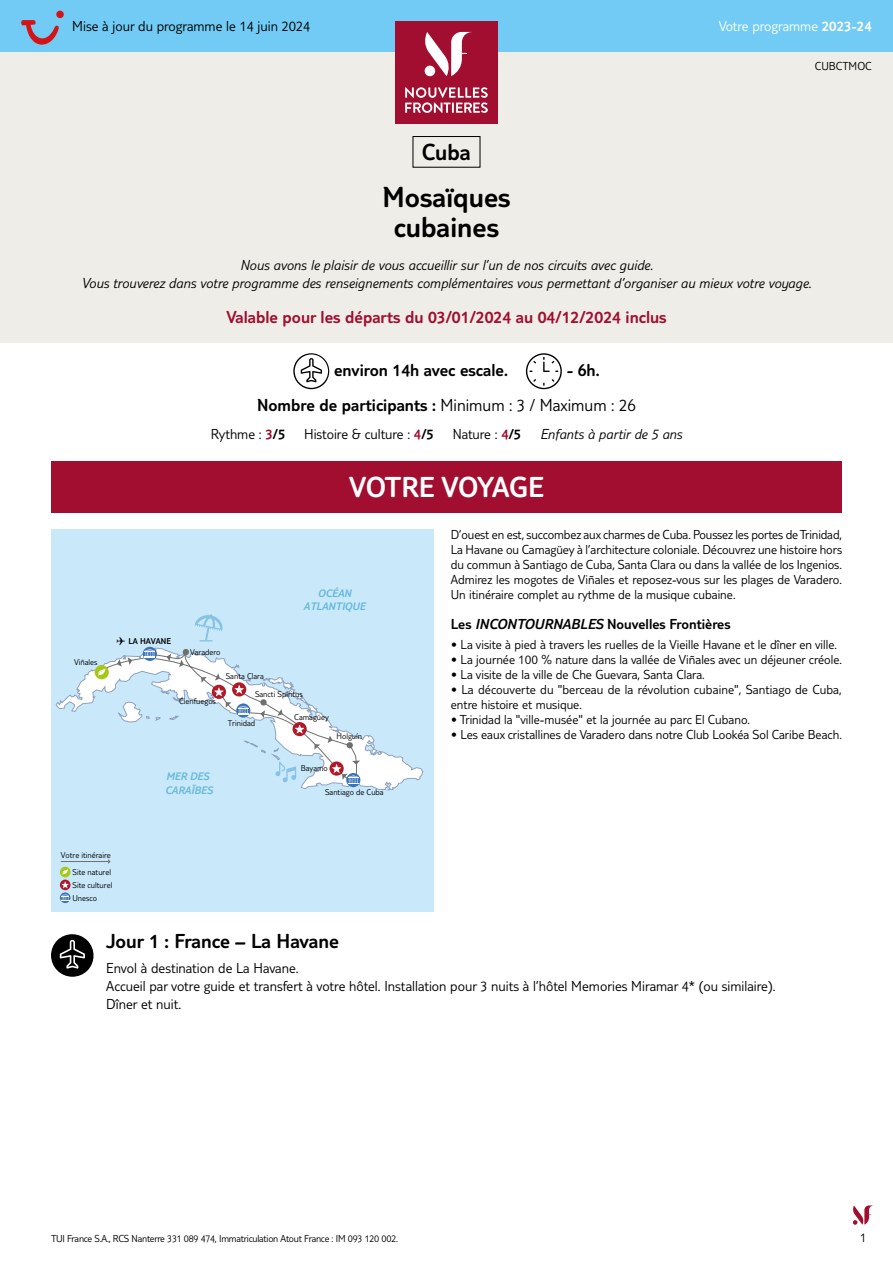
<style>
.page{position:relative;width:893px;height:1263px;background:#fff}
.page>*{position:absolute;margin:0;border:0;box-sizing:border-box;transform-origin:0 0}
.t1{font:300 30px/30px "TUI Type";color:#000;text-align:center}
.t2{font:300 30px "TUI Type";letter-spacing:-.015em;color:#fff}
.t3{font:300 24px "TUI Type";color:#000}
.t4{font:300 21px "TUI Type";color:#000}
.t5{font:300 18px/34.3px "TUI Type";color:#000}
.t6{font:300 18px "TUI Type";color:#a10e2f}
.t7{font:300 15px/18px "TUI Type";color:#000}
.t8{font:italic 300 15px/18px "TUI Type";color:#000;text-align:center}
.t9{font:300 15px "TUI Type";color:#000}
.t10{font:300 15px "TUI Type";color:#fff}
.t11{font:300 13.5px/15px "TUI Type";color:#000;text-align:justify}
.t12{font:300 12px "TUI Type";color:#000}
.t13{font:italic 300 11.25px/13.5px "TUI Type";color:#66b8d9}
.t14{font:300 10.5px "TUI Type";letter-spacing:-.02em;color:#000}
.t15{font:300 8.7px/16.8px "TUI Type";color:#000;text-align:right}
.t16{font:300 8.7px "TUI Type";color:#010202}
.s1{font-style:inherit}
.s2{color:#a10e2f}
.s3{font-style:normal}
.s4{font-style:normal;color:#a10e2f}
.s5{color:#000}
.s6{font-style:italic}
</style>
<div class="page">
<svg style="left:853px;top:1205px;width:20px;height:20px"></svg>
<div style="left:0;top:0;width:893px;height:342px;background:#eeede7"></div>
<div style="left:0;top:0;width:893px;height:51px;background:#71cbf4"></div>
<div style="left:395px;top:21px;width:102px;height:102px;background:#a10e2f"></div>
<svg style="left:405px;top:87px;width:83px;height:26px"></svg>
<svg style="left:424px;top:32px;width:47px;height:44px"></svg>
<svg style="left:293px;top:353px;width:37px;height:36px"></svg>
<svg style="left:526px;top:353px;width:36px;height:36px"></svg>
<div style="left:412px;top:136px;width:68px;height:32px;border:1px solid #000"></div>
<div style="left:51px;top:461px;width:791px;height:51px;background:#a10e2f"></div>
<div style="left:51px;top:529px;width:383px;height:383px;background:#c9e9fb"></div>
<svg style="left:56px;top:648px;width:367px;height:142px"></svg>
<div style="left:95px;top:665px;width:14px;height:14px;background:#a5c715;border-radius:50%"></div>
<div style="left:346px;top:773px;width:14px;height:14px;background:#3974b9;border-radius:50%"></div>
<div style="left:143px;top:647px;width:14px;height:14px;background:#3974b9;border-radius:50%"></div>
<hr style="left:61px;top:861px;width:47px;height:1px;background:#706f6f">
<div style="left:60px;top:867px;width:11px;height:10px;background:#a5c715;border-radius:50%"></div>
<svg style="left:62px;top:869px;width:6px;height:6px"></svg>
<svg style="left:60px;top:879px;width:11px;height:11px"></svg>
<svg style="left:62px;top:881px;width:7px;height:7px"></svg>
<svg style="left:60px;top:892px;width:11px;height:11px"></svg>
<svg style="left:61px;top:894px;width:8px;height:7px"></svg>
<svg style="left:195px;top:614px;width:28px;height:27px"></svg>
<svg style="left:98px;top:649px;width:262px;height:136px"></svg>
<svg style="left:51px;top:934px;width:43px;height:43px"></svg>
<svg style="left:21px;top:20px;width:38px;height:25px"></svg>
<div style="left:56px;top:11px;width:8px;height:7px;background:#d51317;border-radius:50%"></div>
<p class="t7" style="left:72px;top:17px;width:240px">Mise à jour du programme le 14 juin 2024</p>
<h2 class="t3" style="left:422px;top:138px;width:51px">Cuba</h2>
<h1 class="t1" style="left:382px;top:182px;width:130px">Mosaïques cubaines</h1>
<p class="t10" style="left:719px;top:18px;width:154px">Votre programme <span class="s1">2023-24</span></p>
<p class="t12" style="left:815px;top:59px;width:58px">CUBCTMOC</p>
<p class="t8" style="left:82px;top:255px;width:731px">Nous avons le plaisir de vous accueillir sur l’un de nos circuits avec guide.<br>Vous trouverez dans votre programme des renseignements complémentaires vous permettant d’organiser au mieux votre voyage.</p>
<h3 class="t6" style="left:226px;top:306px;width:442px">Valable pour les départs du 03/01/2024 au 04/12/2024 inclus</h3>
<h3 class="t5" style="left:257px;top:353px;width:380px;text-indent:310px">- 6h.<br>Nombre de participants : <span class="s1">Minimum : 3 / Maximum : 26</span></h3>
<p class="t7" style="left:211px;top:425px;width:76px">Rythme : <span class="s2">3</span><span class="s1">/5</span></p>
<p class="t7" style="left:304px;top:425px;width:131px">Histoire &amp; culture : <span class="s2">4</span><span class="s1">/5</span></p>
<p class="t8" style="left:453px;top:425px;width:231px"><span class="s3">Nature :</span> <span class="s4">4</span><span class="s3">/5</span> Enfants à partir de 5 ans</p>
<h3 class="t5" style="left:334px;top:353px;width:175px">environ 14h avec escale.</h3>
<p class="t15" style="left:74px;top:654px;width:25px">Viñales</p>
<h1 class="t2" style="left:349px;top:470px;width:196px">VOTRE VOYAGE</h1>
<p class="t13" style="left:304px;top:586px;width:63px;text-align:center">OCÉAN<br>ATLANTIQUE</p>
<p class="t16" style="left:117px;top:636px;width:56px"><span class="s5">✈</span> LA HAVANE</p>
<p class="t15" style="left:190px;top:643px;width:32px">Varadero</p>
<p class="t15" style="left:179px;top:692px;width:38px">Cienfuegos</p>
<p class="t15" style="left:226px;top:668px;width:40px">Santa Clara</p>
<p class="t15" style="left:255px;top:685px;width:49px">Sancti Spíritus</p>
<p class="t15" style="left:228px;top:715px;width:29px">Trinidad</p>
<p class="t15" style="left:294px;top:708px;width:36px">Camagüey</p>
<p class="t15" style="left:337px;top:727px;width:27px">Holguín</p>
<p class="t11" style="left:451px;top:526px;width:393px">D’ouest en est, succombez aux charmes de Cuba. Poussez les portes de Trinidad, La Havane ou Camagüey à l’architecture coloniale. Découvrez une histoire hors du commun à Santiago de Cuba, Santa Clara ou dans la vallée de los Ingenios.<br>Admirez les mogotes de Viñales et reposez-vous sur les plages de Varadero.<br>Un itinéraire complet au rythme de la musique cubaine.</p>
<p class="t9" style="left:451px;top:616px;width:281px">Les <span class="s6">INCONTOURNABLES</span> Nouvelles Frontières</p>
<p class="t11" style="left:451px;top:636px;width:388px">• La visite à pied à travers les ruelles de la Vieille Havane et le dîner en ville.</p>
<p class="t11" style="left:451px;top:651px;width:393px">• La journée 100 % nature dans la vallée de Viñales avec un déjeuner créole.</p>
<p class="t11" style="left:451px;top:666px;width:255px">• La visite de la ville de Che Guevara, Santa Clara.</p>
<p class="t11" style="left:451px;top:681px;width:392px">• La découverte du "berceau de la révolution cubaine", Santiago de Cuba, entre histoire et musique.</p>
<p class="t11" style="left:451px;top:711px;width:301px">• Trinidad la "ville-musée" et la journée au parc El Cubano.</p>
<p class="t11" style="left:451px;top:726px;width:393px">• Les eaux cristallines de Varadero dans notre Club Lookéa Sol Caribe Beach.</p>
<p class="t13" style="left:165px;top:770px;width:49px">MER DES<br>CARAÏBES</p>
<p class="t15" style="left:301px;top:759px;width:29px">Bayamo</p>
<p class="t15" style="left:325px;top:784px;width:60px">Santiago de Cuba</p>
<p class="t15" style="left:61px;top:846px;width:52px">Votre itinéraire<br>Site naturel</p>
<p class="t15" style="left:72px;top:878px;width:41px;line-height:12.9px;text-align:left">Site culturel<br>Unesco</p>
<h3 class="t4" style="left:106px;top:929px;width:234px">Jour 1 : France – La Havane</h3>
<p class="t7" style="left:106px;top:959px;width:671px">Envol à destination de La Havane.<br>Accueil par votre guide et transfert à votre hôtel. Installation pour 3 nuits à l’hôtel Memories Miramar 4* (ou similaire).<br>Dîner et nuit.</p>
<p class="t14" style="left:51px;top:1232px;width:349px">TUI France S.A., RCS Nanterre 331 089 474, Immatriculation Atout France : IM 093 120 002.</p>
<p class="t11" style="left:860px;top:1229px;width:8px">1</p>
</div>
